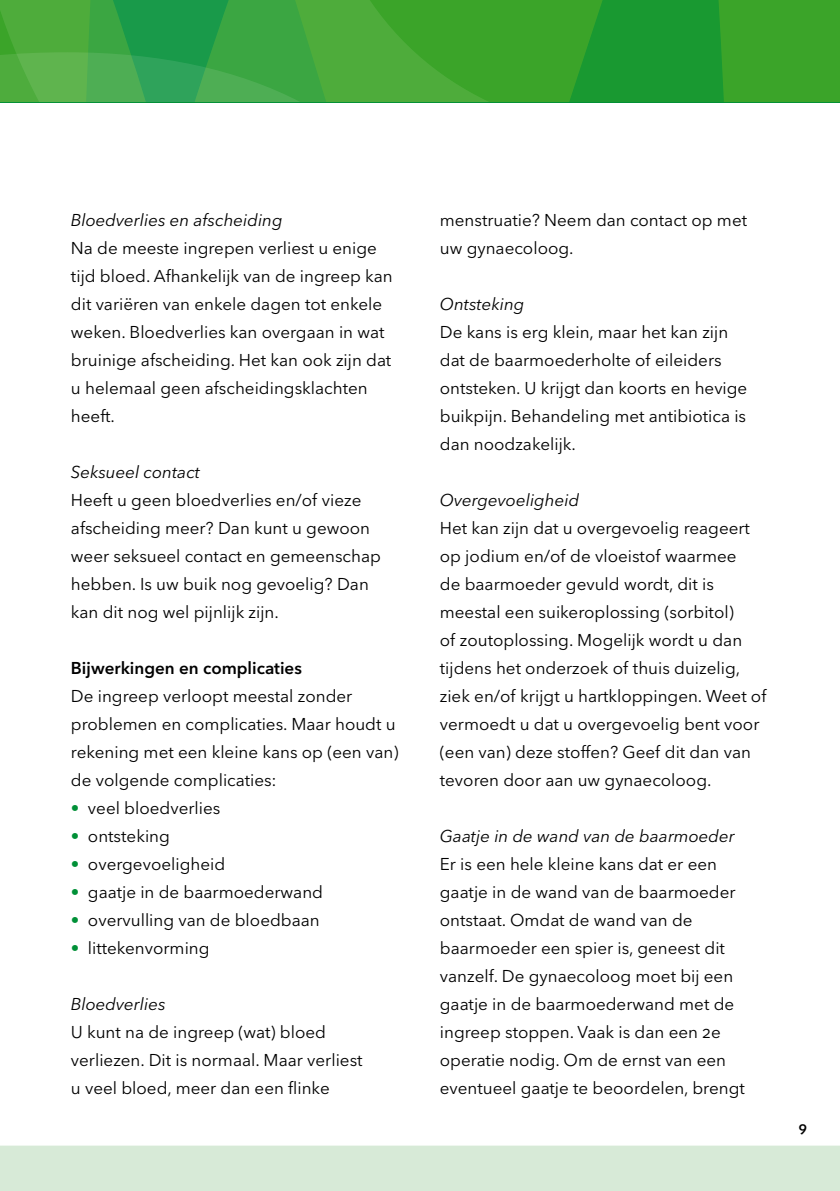
<style>
.page{position:relative;width:840px;height:1191px;background:#fff}
.page>*{position:absolute;margin:0;border:0;box-sizing:border-box;transform-origin:0 0}
.t1{font:17px/28px "Avenir Next LT Pro";color:#000}
.t2{font:italic 17px "Avenir Next LT Pro";color:#000}
.t3{font:600 17px "Avenir Next LT Pro";color:#000}
.t4{font:600 14px "Avenir Next LT Pro";color:#000}
.s1{color:#009037}
</style>
<div class="page">
<svg style="left:0;top:0;width:839px;height:102px;background:#36a333"></svg>
<div style="left:0;top:1145px;width:839px;height:46px;background:#d7ead7"></div>
<svg style="left:0;top:52px;width:300px;height:50px;background:#45aa4d"></svg>
<p class="t2" style="left:71px;top:210px;width:213px">Bloedverlies en afscheiding</p>
<p class="t1" style="left:71px;top:234px;width:323px">Na de meeste ingrepen verliest u enige tijd bloed. Afhankelijk van de ingreep kan dit variëren van enkele dagen tot enkele weken. Bloedverlies kan overgaan in wat bruinige afscheiding. Het kan ook zijn dat u helemaal geen afscheidingsklachten heeft.</p>
<p class="t2" style="left:71px;top:462px;width:130px">Seksueel contact</p>
<p class="t1" style="left:71px;top:486px;width:311px">Heeft u geen bloedverlies en/of vieze afscheiding meer? Dan kunt u gewoon weer seksueel contact en gemeenschap hebben. Is uw buik nog gevoelig? Dan kan dit nog wel pijnlijk zijn.</p>
<p class="t3" style="left:71px;top:658px;width:232px">Bijwerkingen en complicaties</p>
<p class="t1" style="left:71px;top:682px;width:329px">De ingreep verloopt meestal zonder problemen en complicaties. Maar houdt u rekening met een kleine kans op (een van) de volgende complicaties:</p>
<p class="t1" style="left:71px;top:794px;width:151px"><span class="s1">•</span> veel bloedverlies</p>
<p class="t1" style="left:71px;top:822px;width:100px"><span class="s1">•</span> ontsteking</p>
<p class="t1" style="left:71px;top:850px;width:156px"><span class="s1">•</span> overgevoeligheid</p>
<p class="t1" style="left:71px;top:878px;width:253px"><span class="s1">•</span> gaatje in de baarmoederwand</p>
<p class="t1" style="left:71px;top:906px;width:250px"><span class="s1">•</span> overvulling van de bloedbaan</p>
<p class="t1" style="left:71px;top:934px;width:140px"><span class="s1">•</span> littekenvorming</p>
<p class="t2" style="left:71px;top:994px;width:96px">Bloedverlies</p>
<p class="t1" style="left:71px;top:1018px;width:293px">U kunt na de ingreep (wat) bloed verliezen. Dit is normaal. Maar verliest u veel bloed, meer dan een flinke</p>
<p class="t1" style="left:439px;top:206px;width:308px">menstruatie? Neem dan contact op met uw gynaecoloog.</p>
<p class="t2" style="left:439px;top:294px;width:86px">Ontsteking</p>
<p class="t1" style="left:439px;top:318px;width:309px">De kans is erg klein, maar het kan zijn dat de baarmoederholte of eileiders ontsteken. U krijgt dan koorts en hevige buikpijn. Behandeling met antibiotica is dan noodzakelijk.</p>
<p class="t2" style="left:439px;top:490px;width:141px">Overgevoeligheid</p>
<p class="t1" style="left:439px;top:514px;width:328px">Het kan zijn dat u overgevoelig reageert op jodium en/of de vloeistof waarmee<br>de baarmoeder gevuld wordt, dit is meestal een suikeroplossing (sorbitol)<br>of zoutoplossing. Mogelijk wordt u dan tijdens het onderzoek of thuis duizelig, ziek en/of krijgt u hartkloppingen. Weet of vermoedt u dat u overgevoelig bent voor (een van) deze stoffen? Geef dit dan van tevoren door aan uw gynaecoloog.</p>
<p class="t2" style="left:439px;top:826px;width:296px">Gaatje in de wand van de baarmoeder</p>
<p class="t1" style="left:439px;top:850px;width:306px">Er is een hele kleine kans dat er een gaatje in de wand van de baarmoeder ontstaat. Omdat de wand van de baarmoeder een spier is, geneest dit vanzelf. De gynaecoloog moet bij een gaatje in de baarmoederwand met de ingreep stoppen. Vaak is dan een 2e operatie nodig. Om de ernst van een eventueel gaatje te beoordelen, brengt</p>
<p class="t4" style="left:798px;top:1118px;width:10px">9</p>
</div>
